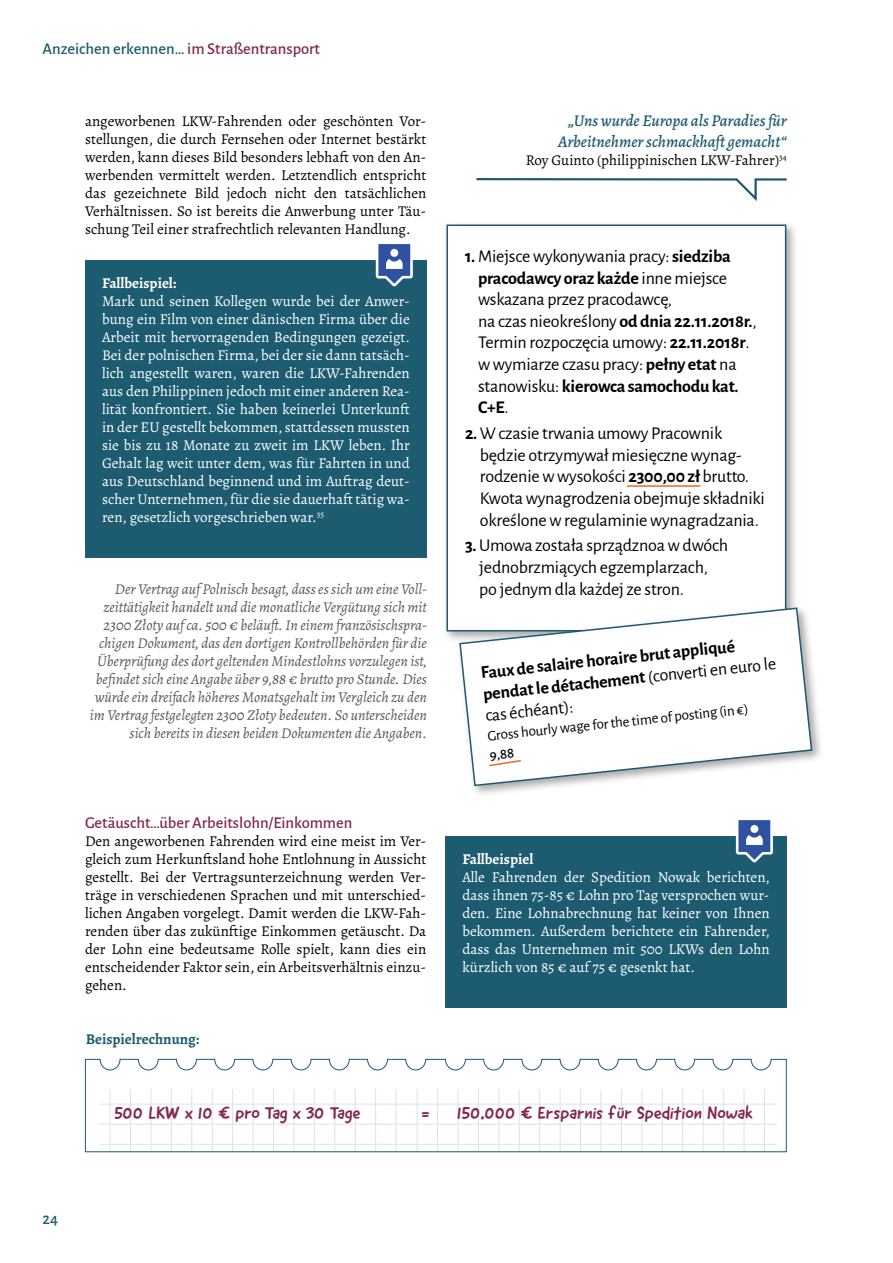
<style>
.page{position:relative;width:893px;height:1263px;background:#fff}
.page>*{position:absolute;margin:0;border:0;box-sizing:border-box;transform-origin:0 0}
.t1{font:18px/21.6px "Alegreya Sans";letter-spacing:-.01em;color:#000}
.t2{font:700 18px/21.6px "Alegreya Sans";color:#000}
.t3{font:18px "Good Dog New";color:#82294e}
.t4{font:italic 500 16.5px/21px "Alegreya";color:#1d5b70;text-align:center}
.t5{font:500 16.5px "Alegreya Sans";color:#1d5b70}
.t6{font:500 16.5px "Alegreya Sans";color:#82294e}
.t7{font:15px/18px "Alegreya";color:#fff;text-align:justify}
.t8{font:15px/18px "Alegreya";color:#000;text-align:justify}
.t9{font:italic 15px/18px "Alegreya";color:#575756;text-align:right}
.t10{font:15px "Alegreya Sans";color:#000}
.t11{font:700 15px "Alegreya";color:#fff}
.t12{font:700 15px "Alegreya";color:#1d5b70}
.t13{font:500 15px "Alegreya Sans";color:#000}
.s1{color:#82294e}
.s2{font-weight:700}
.s3{font-weight:400}
</style>
<div class="page">
<div style="left:85px;top:260px;width:341px;height:298px;background:#1d5b70"></div>
<div style="left:445px;top:836px;width:341px;height:172px;background:#1d5b70"></div>
<svg style="left:375px;top:244px;width:38px;height:43px"></svg>
<svg style="left:476px;top:178px;width:311px;height:23px"></svg>
<div style="left:442px;top:220px;width:357px;height:424px;background:#000;opacity:.35"></div>
<div style="left:447px;top:225px;width:339px;height:406px;background:#fff"></div>
<div style="left:446px;top:224px;width:340px;height:407px;border:2px solid #1d5b70"></div>
<div style="left:456px;top:604px;width:368px;height:194px;background:#000;opacity:.35"></div>
<svg style="left:458px;top:607px;width:355px;height:180px"></svg>
<svg style="left:85px;top:1058px;width:702px;height:94px"></svg>
<svg style="left:735px;top:820px;width:38px;height:43px"></svg>
<hr style="left:628px;top:485px;width:72px;height:2px;background:#ec6725">
<svg style="left:488px;top:759px;width:34px;height:8px"></svg>
<p class="t5" style="left:43px;top:37px;width:279px">Anzeichen erkennen… <span class="s1">im Straßentransport</span></p>
<p class="t8" style="left:85px;top:112px;width:343px">angeworbenen LKW-Fahrenden oder geschönten Vor&shy;stellungen, die durch Fernsehen oder Internet bestärkt werden, kann dieses Bild besonders lebhaft von den An&shy;werbenden vermittelt werden. Letztendlich entspricht das gezeichnete Bild jedoch nicht den tatsächlichen Verhältnissen. So ist bereits die Anwerbung unter Täu&shy;schung Teil einer strafrechtlich relevanten Handlung.</p>
<p class="t4" style="left:558px;top:110px;width:230px">„Uns wurde Europa als Paradies für<br>Arbeitnehmer schmackhaft gemacht“</p>
<p class="t8" style="left:526px;top:151px;width:262px">Roy Guinto (philippinischen LKW-Fahrer)<sup>34</sup></p>
<p class="t11" style="left:102px;top:273px;width:76px">Fallbeispiel:</p>
<p class="t7" style="left:102px;top:292px;width:310px">Mark und seinen Kollegen wurde bei der Anwer&shy;bung ein Film von einer dänischen Firma über die Arbeit mit hervorragenden Bedingungen gezeigt.<br>Bei der polnischen Firma, bei der sie dann tatsäch&shy;lich angestellt waren, waren die LKW-Fahrenden aus den Philippinen jedoch mit einer anderen Rea&shy;lität konfrontiert. Sie haben keinerlei Unterkunft in der EU gestellt bekommen, stattdessen mussten sie bis zu 18 Monate zu zweit im LKW leben. Ihr Gehalt lag weit unter dem, was für Fahrten in und aus Deutschland beginnend und im Auftrag deut&shy;scher Unternehmen, für die sie dauerhaft tätig wa&shy;ren, gesetzlich vorgeschrieben war.<sup>35</sup></p>
<p class="t9" style="left:90px;top:580px;width:339px">Der Vertrag auf Polnisch besagt, dass es sich um eine Voll&shy;zeittätigkeit handelt und die monatliche Vergütung sich mit 2300 Złoty auf ca. 500 € beläuft. In einem französischspra&shy;chigen Dokument, das den dortigen Kontrollbehörden für die Überprüfung des dort geltenden Mindestlohns vorzulegen ist, befindet sich eine Angabe über 9,88 € brutto pro Stunde. Dies würde ein dreifach höheres Monatsgehalt im Vergleich zu den im Vertrag festgelegten 2300 Złoty bedeuten. So unterscheiden sich bereits in diesen beiden Dokumenten die Angaben.</p>
<p class="t6" style="left:85px;top:811px;width:269px">Getäuscht…über Arbeitslohn/Einkommen</p>
<p class="t8" style="left:85px;top:832px;width:343px">Den angeworbenen Fahrenden wird eine meist im Ver&shy;gleich zum Herkunftsland hohe Entlohnung in Aussicht gestellt. Bei der Vertragsunterzeichnung werden Ver&shy;träge in verschiedenen Sprachen und mit unterschied&shy;lichen Angaben vorgelegt. Damit werden die LKW-Fah&shy;renden über das zukünftige Einkommen getäuscht. Da der Lohn eine bedeutsame Rolle spielt, kann dies ein entscheidender Faktor sein, ein Arbeitsverhältnis einzu&shy;gehen.</p>
<p class="t12" style="left:86px;top:1029px;width:115px">Beispielrechnung:</p>
<p class="t1" style="left:478px;top:244px;width:280px;text-indent:-13px"><span class="s2">1.</span>Miejsce wykonywania pracy: <span class="s2">siedziba pracodawcy oraz każde</span> inne miejsce wskazana przez pracodawcę,<br>na czas nieokreślony <span class="s2">od dnia 22.11.2018r.</span>, Termin rozpoczęcia umowy: <span class="s2">22.11.2018r</span>. w wymiarze czasu pracy: <span class="s2">pełny etat</span> na stanowisku: <span class="s2">kierowca samochodu kat.<br>C+E</span>.</p>
<p class="t1" style="left:480px;top:421px;width:287px;text-indent:-15px"><span class="s2">2.</span> W czasie trwania umowy Pracownik będzie otrzymywał miesięczne wynag&shy;rodzenie w wysokości <span class="s2">2300,00 zł</span> brutto.<br>Kwota wynagrodzenia obejmuje składniki określone w regulaminie wynagradzania.</p>
<p class="t1" style="left:479px;top:534px;width:250px;text-indent:-14px"><span class="s2">3.</span> Umowa została sprządznoa w dwóch jednobrzmiących egzemplarzach, po jednym dla każdej ze stron.</p>
<p class="t2" style="left:480px;top:660px;width:296px;rotate:-6deg">Faux de salaire horaire brut appliqué pendat le détachement <span class="s3">(converti en euro le cas échéant):</span></p>
<p class="t10" style="left:487px;top:726px;width:264px;rotate:-6deg">Gross hourly wage for the time of posting (in €)</p>
<p class="t13" style="left:489px;top:745px;width:26px;rotate:-6deg">9,88</p>
<p class="t11" style="left:462px;top:849px;width:72px">Fallbeispiel</p>
<p class="t7" style="left:462px;top:868px;width:309px">Alle Fahrenden der Spedition Nowak berichten, dass ihnen 75-85 € Lohn pro Tag versprochen wur&shy;den. Eine Lohnabrechnung hat keiner von Ihnen bekommen. Außerdem berichtete ein Fahrender, dass das Unternehmen mit 500 LKWs den Lohn kürzlich von 85 € auf 75 € gesenkt hat.</p>
<p class="t5" style="left:43px;top:1207px;width:17px">24</p>
<p class="t3" style="left:114px;top:1101px;width:248px">500 LKW x 10 € pro Tag x 30 Tage</p>
<p class="t3" style="left:421px;top:1101px;width:10px">=</p>
<p class="t3" style="left:457px;top:1101px;width:297px">150.000 € Ersparnis für Spedition Nowak</p>
</div>
